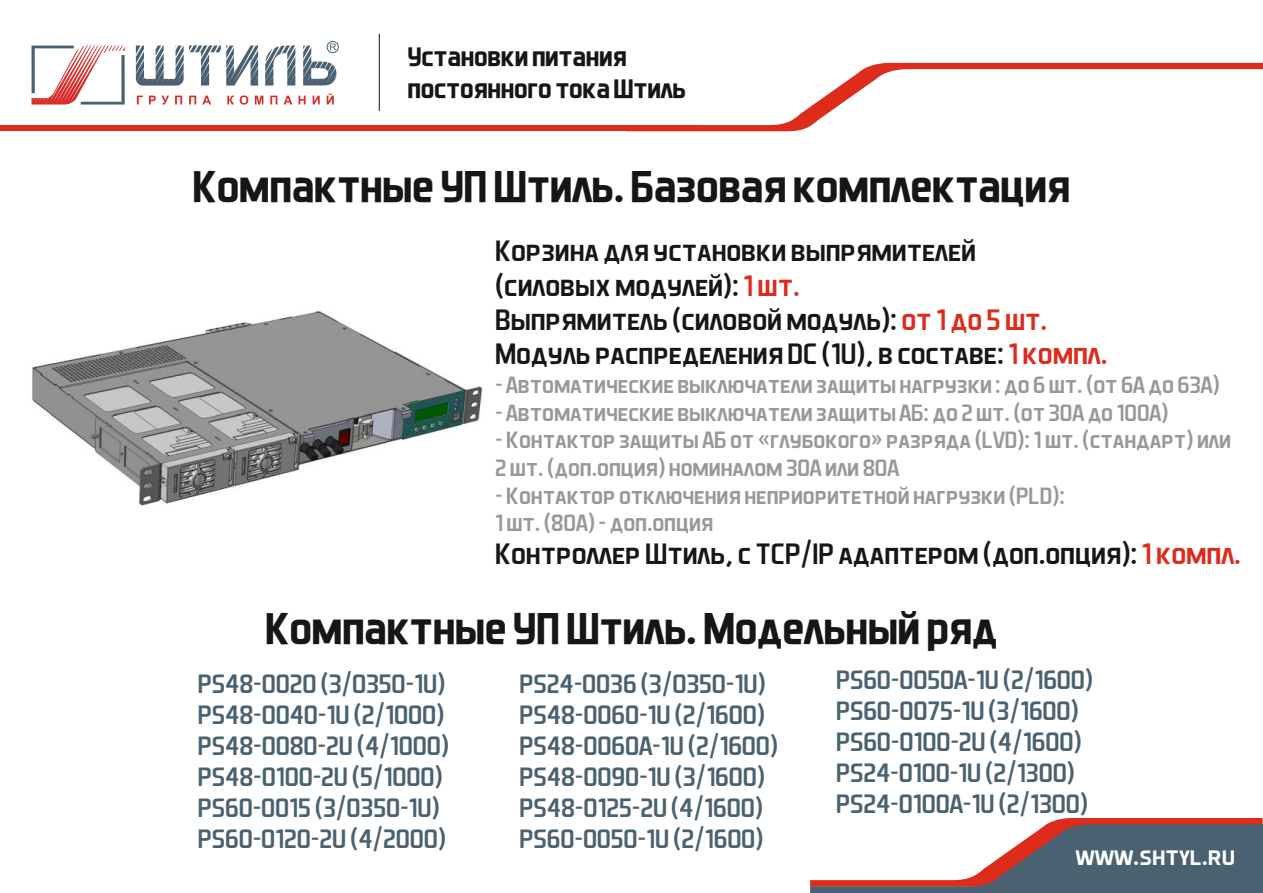
<style>
.page{position:relative;width:1263px;height:893px;background:#fff}
.page>*{position:absolute;margin:0;border:0;box-sizing:border-box;transform-origin:0 0}
.t1{font:700 45px "Aero Matics";color:#151616}
.t2{font:30px/34.3px "Aero Matics Display";color:#151616}
.t3{font:27px/31px "Aero Matics Display";color:#496170}
.t4{font:700 27px/31.2px "Aero Matics";color:#151616}
.t5{font:27px "Aero Matics Display";color:#fff}
.t6{font:24px/27.6px "Aero Matics Display";color:#989899}
.s1{color:#dd2b1c}
</style>
<div class="page">
<div style="left:0;top:124px;width:699px;height:7px;background:#dd2b1c"></div>
<div style="left:0;top:112px;width:703px;height:13px;background:#fff"></div>
<svg style="left:626px;top:63px;width:637px;height:69px"></svg>
<svg style="left:810px;top:818px;width:453px;height:75px"></svg>
<hr style="left:379px;top:34px;width:1px;height:77px;background:#151616">
<div style="left:327px;top:41px;width:12px;height:12px;border:1px solid #496170;border-radius:50%"></div>
<svg style="left:136px;top:43px;width:200px;height:43px"></svg>
<svg style="left:137px;top:93px;width:197px;height:12px"></svg>
<svg style="left:32px;top:45px;width:93px;height:60px"></svg>
<img style="left:32px;top:311px;width:451px;height:195px">
<p class="t4" style="left:407px;top:44px;width:280px">Установки питания постоянного тока Штиль</p>
<h1 class="t1" style="left:193px;top:171px;width:879px">Компактные УП Штиль. Базовая комплектация</h1>
<p class="t2" style="left:495px;top:234px;width:614px">Корзина для установки выпрямителей<br>(силовых модулей): <span class="s1">1 шт.<br></span>Выпрямитель (силовой модуль): <span class="s1">от 1 до 5 шт.<br></span>Модуль распределения DC (1U), в составе:<span class="s1">1 компл.</span></p>
<p class="t6" style="left:495px;top:371px;width:726px">- Автоматические выключатели защиты нагрузки : до 6 шт. (от 6А до 63А)</p>
<p class="t6" style="left:495px;top:399px;width:675px">- Автоматические выключатели защиты АБ: до 2 шт. (от 30А до 100А)</p>
<p class="t6" style="left:495px;top:426px;width:737px">- Контактор защиты АБ от «глубокого» разряда (LVD): 1 шт. (стандарт) или<br>2 шт. (доп.опция) номиналом 30А или 80А</p>
<p class="t6" style="left:495px;top:481px;width:571px">- Контактор отключения неприоритетной нагрузки (PLD):<br>1 шт. (80А) – доп.опция</p>
<p class="t2" style="left:495px;top:537px;width:747px">Контроллер Штиль, с TCP/IP адаптером (доп.опция): <span class="s1">1 компл.</span></p>
<h1 class="t1" style="left:265px;top:613px;width:734px">Компактные УП Штиль. Модельный ряд</h1>
<p class="t3" style="left:198px;top:668px;width:253px">PS48-0020 (3/0350-1U)<br>PS48-0040-1U (2/1000)<br>PS48-0080-2U (4/1000)<br>PS48-0100-2U (5/1000)<br>PS60-0015 (3/0350-1U)<br>PS60-0120-2U (4/2000)</p>
<p class="t3" style="left:520px;top:668px;width:260px">PS24-0036 (3/0350-1U)<br>PS48-0060-1U (2/1600)<br>PS48-0060А-1U (2/1600)<br>PS48-0090-1U (3/1600)<br>PS48-0125-2U (4/1600)<br>PS60-0050-1U (2/1600)</p>
<p class="t3" style="left:836px;top:664px;width:259px">PS60-0050А-1U (2/1600)<br>PS60-0075-1U (3/1600)<br>PS60-0100-2U (4/1600)<br>PS24-0100-1U (2/1300)<br>PS24-0100А-1U (2/1300)</p>
<p class="t5" style="left:1075px;top:839px;width:161px">www.shtyl.ru</p>
</div>
